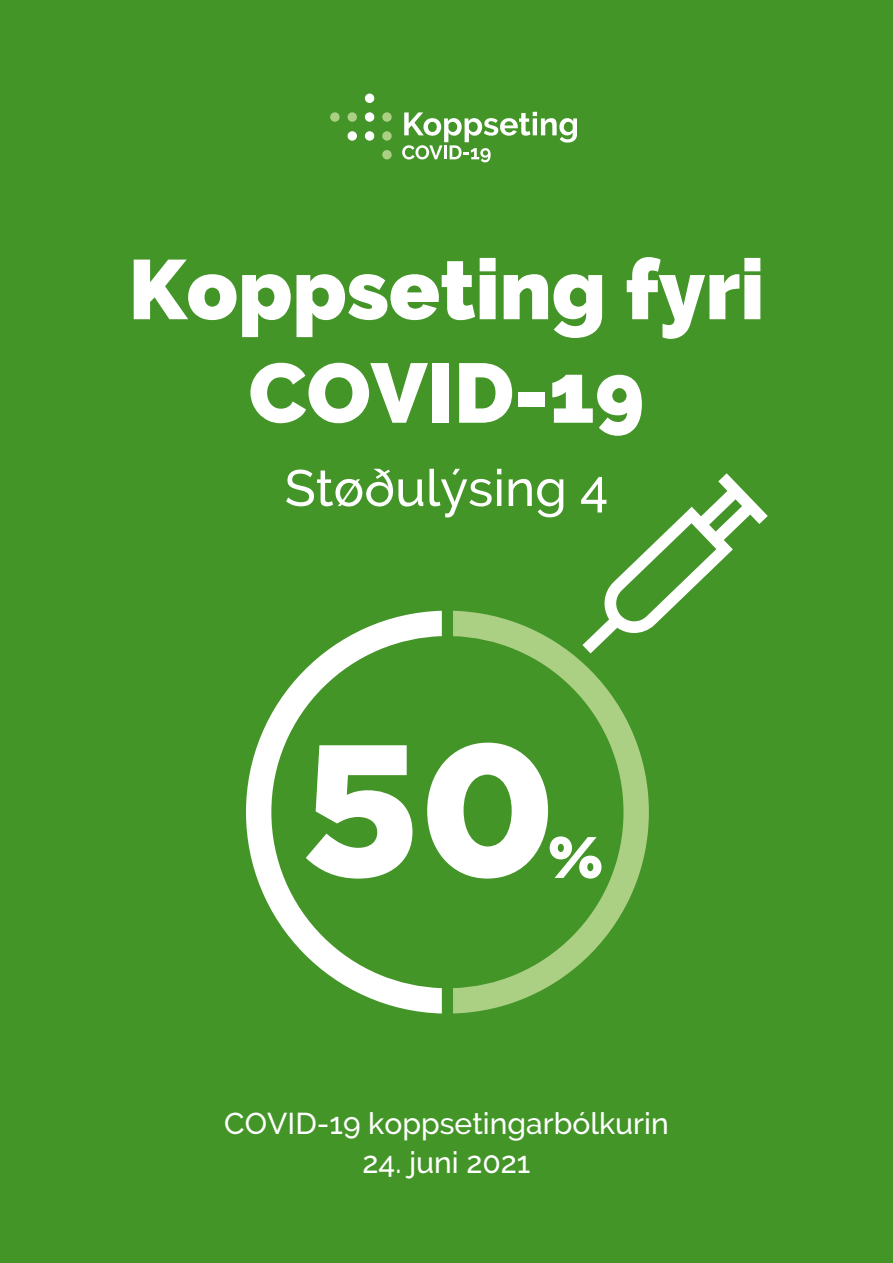
<style>
.page{position:relative;width:893px;height:1263px;background:#449528}
.page>*{position:absolute;margin:0;border:0;box-sizing:border-box;transform-origin:0 0}
.t1{font:900 186.75px "Gotham";color:#fff}
.t2{font:900 84px/103.5px "Raleway";color:#fff;text-align:center}
.t3{font:900 58.35px "Gotham";color:#fff}
.t4{font:500 51px "Raleway";color:#fff}
.t5{font:500 30px "Raleway";color:#fff}
</style>
<div class="page">
<div style="left:330px;top:112px;width:10px;height:10px;background:#abd084;border-radius:50%"></div>
<div style="left:348px;top:112px;width:9px;height:10px;background:#abd084;border-radius:50%"></div>
<div style="left:365px;top:112px;width:9px;height:10px;background:#fff;border-radius:50%"></div>
<div style="left:365px;top:94px;width:9px;height:9px;background:#fff;border-radius:50%"></div>
<div style="left:382px;top:112px;width:10px;height:10px;background:#abd084;border-radius:50%"></div>
<div style="left:348px;top:131px;width:9px;height:10px;background:#fff;border-radius:50%"></div>
<div style="left:365px;top:131px;width:9px;height:10px;background:#fff;border-radius:50%"></div>
<div style="left:382px;top:131px;width:10px;height:10px;background:#abd084;border-radius:50%"></div>
<div style="left:382px;top:150px;width:10px;height:9px;background:#abd084;border-radius:50%"></div>
<svg style="left:402px;top:112px;width:175px;height:50px"></svg>
<svg style="left:246px;top:611px;width:196px;height:402px;fill:#449528"></svg>
<svg style="left:453px;top:611px;width:196px;height:402px;background:#58a03a"></svg>
<svg style="left:582px;top:473px;width:186px;height:180px"></svg>
<h2 class="t2" style="left:129px;top:238px;width:637px">Koppseting fyri<br>COVID-19</h2>
<h3 class="t4" style="left:285px;top:459px;width:325px">Støðulýsing 4</h3>
<h1 class="t1" style="left:302px;top:681px;width:255px">50</h1>
<h3 class="t3" style="left:548px;top:815px;width:56px">%</h3>
<p class="t5" style="left:224px;top:1106px;width:446px">COVID-19 koppsetingarbólkurin</p>
<p class="t5" style="left:363px;top:1145px;width:169px">24. juni 2021</p>
</div>
